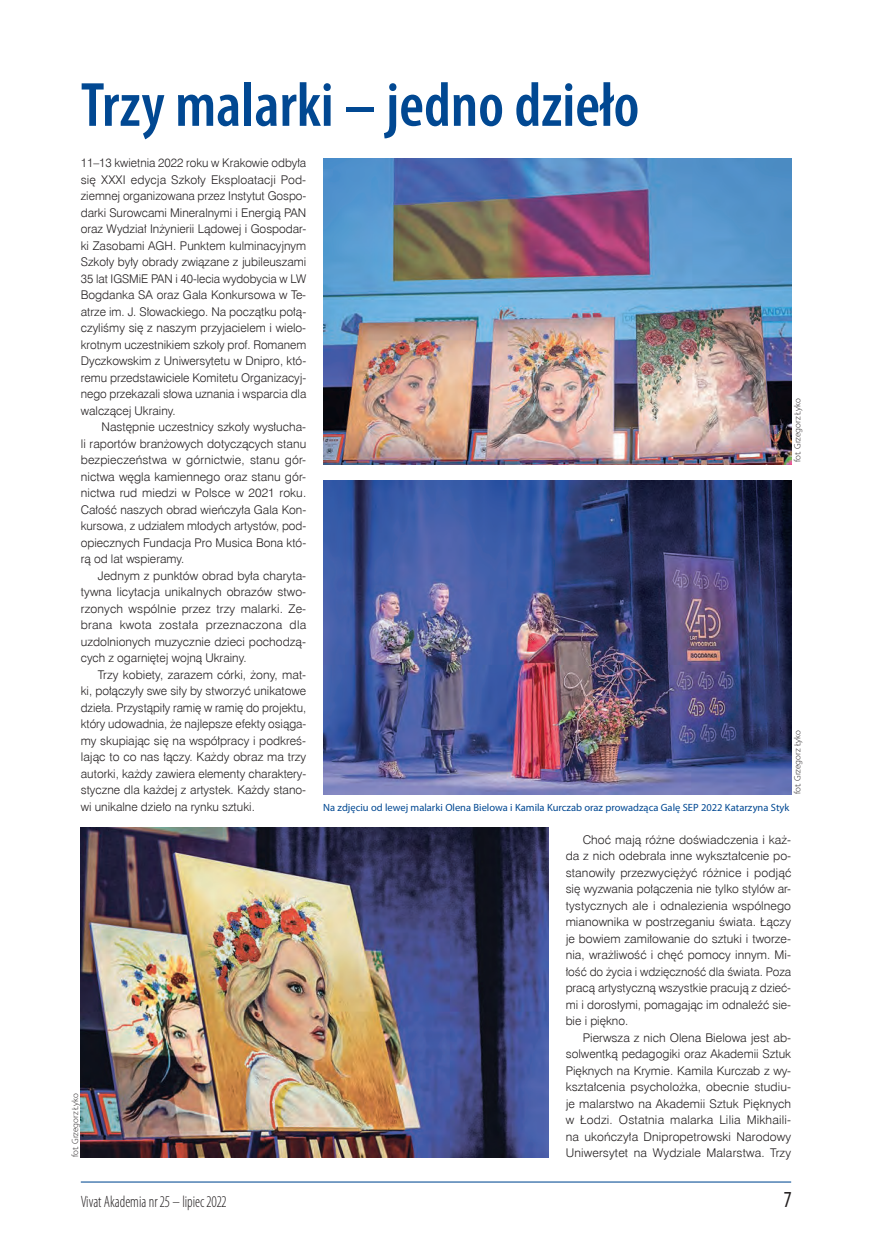
<style>
.page{position:relative;width:872px;height:1242px;background:#fff}
.page>*{position:absolute;margin:0;border:0;box-sizing:border-box;transform-origin:0 0}
.Tytuł_42_pkt{font:600 condensed 63px "Myriad Pro";color:#014892}
.t1{font:condensed 23.1px "Myriad Pro";color:#231f20;scale:.91 1}
.t2{font:300 condensed 16.5px "Myriad Pro";color:#231f20;scale:.91 1}
.Normal_bw{font:12px/16.5px "Swis 721 Lt EU";color:#231f20;text-align:justify}
.Podpis_pod_zdjęcie{font:10.5px "Myriad Pro";color:#014892}
.Autor_zdjęcia{font:300 9px "Myriad Pro";color:#231f20}
</style>
<div class="page">
<hr style="left:81px;top:1181px;width:710px;height:1px;background:#014892">
<img style="left:323px;top:158px;width:468px;height:306px">
<img style="left:81px;top:827px;width:468px;height:330px">
<img style="left:323px;top:481px;width:468px;height:313px">
<p class="Tytuł_42_pkt" style="left:81px;top:70px;width:560px">Trzy malarki – jedno dzieło</p>
<p class="Normal_bw" style="left:81px;top:155px;width:227px">11–13 kwietnia 2022 roku w Krakowie odbyła się XXXI edycja Szkoły Eksploatacji Pod&shy;ziemnej organizowana przez Instytut Gospo&shy;darki Surowcami Mineralnymi i Energią PAN oraz Wydział Inżynierii Lądowej i Gospodar&shy;ki Zasobami AGH. Punktem kulminacyjnym Szkoły były obrady związane z jubileuszami 35 lat IGSMiE PAN i 40-lecia wydobycia w LW Bogdanka SA oraz Gala Konkursowa w Te&shy;atrze im. J. Słowackiego. Na początku połą&shy;czyliśmy się z naszym przyjacielem i wielo&shy;krotnym uczestnikiem szkoły prof. Romanem Dyczkowskim z Uniwersytetu w Dnipro, któ&shy;remu przedstawiciele Komitetu Organizacyj&shy;nego przekazali słowa uznania i wsparcia dla walczącej Ukrainy.</p>
<p class="Normal_bw" style="left:81px;top:419px;width:227px;text-indent:21px">Następnie uczestnicy szkoły wysłucha&shy;li raportów branżowych dotyczących stanu bezpieczeństwa w górnictwie, stanu gór&shy;nictwa węgla kamiennego oraz stanu gór&shy;nictwa rud miedzi w Polsce w 2021 roku.<br>Całość naszych obrad wieńczyła Gala Kon&shy;kursowa, z udziałem młodych artystów, pod&shy;opiecznych Fundacja Pro Musica Bona któ&shy;rą od lat wspieramy.</p>
<p class="Normal_bw" style="left:81px;top:567px;width:227px;text-indent:17px">Jednym z punktów obrad była charyta&shy;tywna licytacja unikalnych obrazów stwo&shy;rzonych wspólnie przez trzy malarki. Ze&shy;brana kwota została przeznaczona dla uzdolnionych muzycznie dzieci pochodzą&shy;cych z ogarniętej wojną Ukrainy.</p>
<p class="Normal_bw" style="left:81px;top:666px;width:227px;text-indent:17px">Trzy kobiety, zarazem córki, żony, mat&shy;ki, połączyły swe siły by stworzyć unikatowe dzieła. Przystąpiły ramię w ramię do projektu, który udowadnia, że najlepsze efekty osiąga&shy;my skupiając się na współpracy i podkreś&shy;lając to co nas łączy. Każdy obraz ma trzy autorki, każdy zawiera elementy charaktery&shy;styczne dla każdej z artystek. Każdy stano&shy;wi unikalne dzieło na rynku sztuki.</p>
<p class="Normal_bw" style="left:566px;top:831px;width:227px;text-indent:17px">Choć mają różne doświadczenia i każ&shy;da z nich odebrała inne wykształcenie po&shy;stanowiły przezwyciężyć różnice i podjąć się wyzwania połączenia nie tylko stylów ar&shy;tystycznych ale i odnalezienia wspólnego mianownika w postrzeganiu świata. Łączy je bowiem zamiłowanie do sztuki i tworze&shy;nia, wrażliwość i chęć pomocy innym. Mi&shy;łość do życia i wdzięczność dla świata. Poza pracą artystyczną wszystkie pracują z dzieć&shy;mi i dorosłymi, pomagając im odnaleźć sie&shy;bie i piękno.</p>
<p class="Normal_bw" style="left:566px;top:1029px;width:227px;text-indent:17px">Pierwsza z nich Olena Bielowa jest ab&shy;solwentką pedagogiki oraz Akademii Sztuk Pięknych na Krymie. Kamila Kurczab z wy&shy;kształcenia psycholożka, obecnie studiu&shy;je malarstwo na Akademii Sztuk Pięknych w Łodzi. Ostatnia malarka Lilia Mikhaili&shy;na ukończyła Dnipropetrowski Narodowy Uniwersytet na Wydziale Malarstwa. Trzy</p>
<p class="Autor_zdjęcia" style="left:792px;top:462px;width:66px;rotate:-90deg">fot. Grzegorz Łyko</p>
<p class="Autor_zdjęcia" style="left:792px;top:794px;width:66px;rotate:-90deg">fot. Grzegorz Łyko</p>
<p class="Podpis_pod_zdjęcie" style="left:323px;top:801px;width:467px">Na zdjęciu od lewej malarki Olena Bielowa i Kamila Kurczab oraz prowadząca Galę SEP 2022 Katarzyna Styk</p>
<p class="Autor_zdjęcia" style="left:70px;top:1157px;width:66px;rotate:-90deg">fot. Grzegorz Łyko</p>
<h3 class="t2" style="left:81px;top:1192px;width:162px">Vivat Akademia nr 25 – lipiec 2022</h3>
<h2 class="t1" style="left:784px;top:1185px;width:9px">7</h2>
</div>
